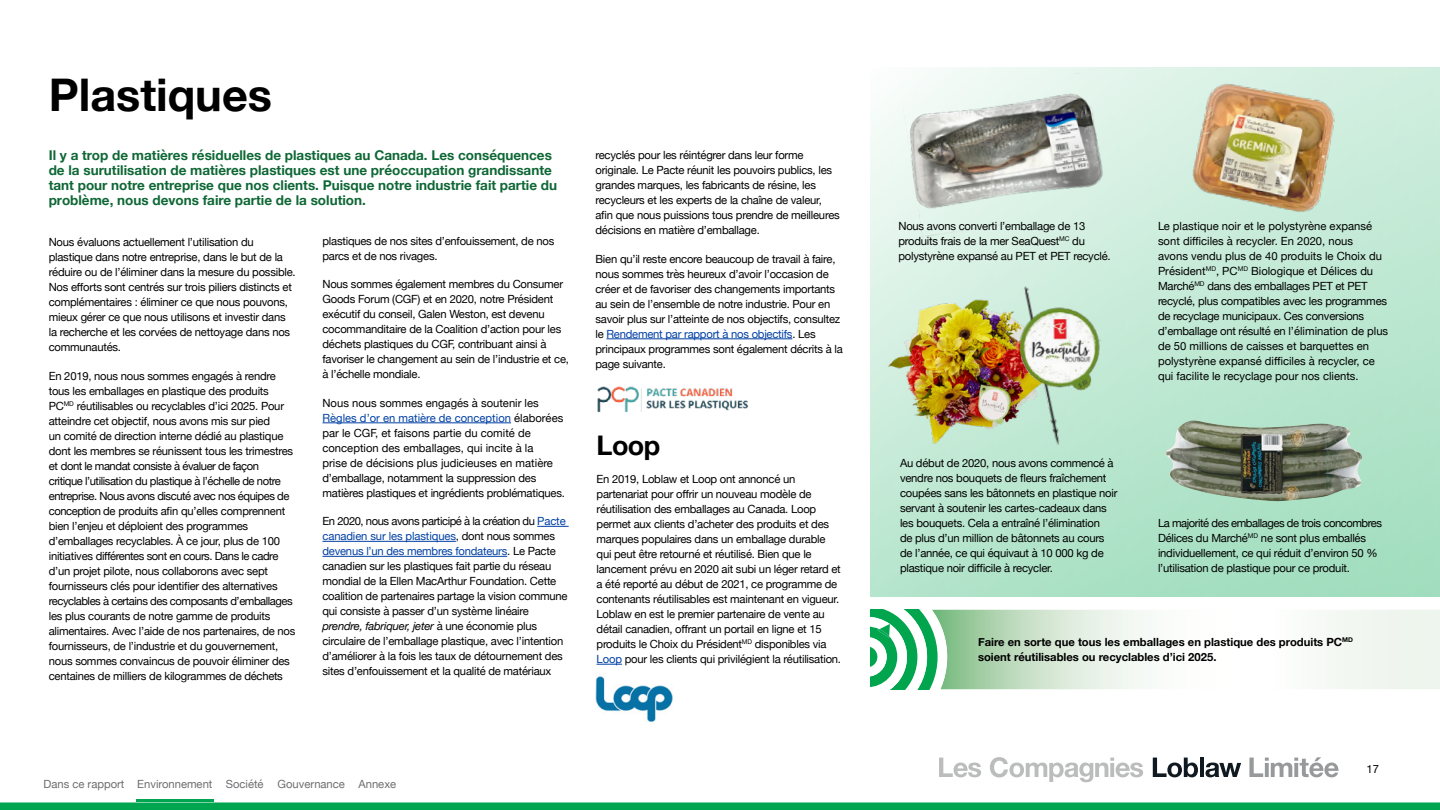
<style>
.page{position:relative;width:1440px;height:810px;background:#fff}
.page>*{position:absolute;margin:0;border:0;box-sizing:border-box;transform-origin:0 0}
.page_title{font:700 45px "Helvetica Neue";color:#000}
.subtitle{font:700 27px "Helvetica Neue";color:#000}
.intro_paragraphs{font:700 13.5px/15px "Helvetica Neue";color:#0e6735}
.t1{font:11.25px/15px "Helvetica Neue";letter-spacing:-.02em;color:#000}
.t2{font:11.25px/15px "Helvetica Neue";color:#000}
.t3{font:700 11.25px/15px "Helvetica Neue";color:#000}
.t4{font:11.25px "Helvetica Neue";color:#6d6e71}
.s1{color:#0040a4}
.s2{font-style:italic}
</style>
<div class="page">
<svg style="left:939px;top:758px;width:42px;height:19px"></svg>
<svg style="left:990px;top:757px;width:153px;height:25px"></svg>
<svg style="left:1153px;top:758px;width:45px;height:19px"></svg>
<hr style="left:1200px;top:758px;width:4px;height:19px;background:#101820">
<svg style="left:1206px;top:763px;width:35px;height:14px"></svg>
<svg style="left:1249px;top:757px;width:90px;height:20px"></svg>
<svg style="left:870px;top:68px;width:570px;height:529px;background:#bde7d2"></svg>
<hr style="left:322px;top:423px;width:189px;height:1px;background:#0040a4">
<hr style="left:537px;top:526px;width:32px;height:1px;background:#0040a4">
<hr style="left:322px;top:541px;width:134px;height:1px;background:#0040a4">
<hr style="left:322px;top:556px;width:185px;height:1px;background:#0040a4">
<hr style="left:606px;top:339px;width:186px;height:1px;background:#0040a4">
<img style="left:597px;top:386px;width:152px;height:27px">
<svg style="left:597px;top:664px;width:25px;height:1px"></svg>
<img style="left:596px;top:676px;width:77px;height:46px">
<img style="left:902px;top:67px;width:243px;height:171px">
<img style="left:880px;top:285px;width:174px;height:174px">
<img style="left:1020px;top:271px;width:53px;height:184px">
<img style="left:1013px;top:300px;width:89px;height:95px">
<img style="left:1181px;top:73px;width:166px;height:152px">
<img style="left:1166px;top:421px;width:196px;height:80px">
<svg style="left:0;top:802px;width:1440px;height:8px;background:#0faa5a"></svg>
<svg style="left:870px;top:610px;width:570px;height:79px"></svg>
<hr style="left:136px;top:800px;width:78px;height:2px;background:#00a550">
<h1 class="page_title" style="left:49px;top:60px;width:225px">Plastiques</h1>
<p class="intro_paragraphs" style="left:49px;top:148px;width:510px">Il y a trop de matières résiduelles de plastiques au Canada. Les conséquences de la surutilisation de matières plastiques est une préoccupation grandissante tant pour notre entreprise que nos clients. Puisque notre industrie fait partie du problème, nous devons faire partie de la solution.</p>
<p class="t1" style="left:49px;top:235px;width:248px">Nous évaluons actuellement l’utilisation du plastique dans notre entreprise, dans le but de la réduire ou de l’éliminer dans la mesure du possible.<br>Nos efforts sont centrés sur trois piliers distincts et complémentaires : éliminer ce que nous pouvons, mieux gérer ce que nous utilisons et investir dans la recherche et les corvées de nettoyage dans nos communautés.</p>
<p class="t1" style="left:49px;top:369px;width:248px">En 2019, nous nous sommes engagés à rendre tous les emballages en plastique des produits PC<sup>MD</sup> réutilisables ou recyclables d’ici 2025. Pour atteindre cet objectif, nous avons mis sur pied<br>un comité de direction interne dédié au plastique dont les membres se réunissent tous les trimestres et dont le mandat consiste à évaluer de façon critique l’utilisation du plastique à l’échelle de notre entreprise. Nous avons discuté avec nos équipes de conception de produits afin qu’elles comprennent bien l’enjeu et déploient des programmes d’emballages recyclables. À ce jour, plus de 100 initiatives différentes sont en cours. Dans le cadre d’un projet pilote, nous collaborons avec sept fournisseurs clés pour identifier des alternatives recyclables à certains des composants d’emballages les plus courants de notre gamme de produits alimentaires. Avec l’aide de nos partenaires, de nos fournisseurs, de l’industrie et du gouvernement, nous sommes convaincus de pouvoir éliminer des centaines de milliers de kilogrammes de déchets</p>
<p class="t1" style="left:322px;top:234px;width:233px">plastiques de nos sites d’enfouissement, de nos parcs et de nos rivages.</p>
<p class="t1" style="left:322px;top:277px;width:248px">Nous sommes également membres du Consumer Goods Forum (CGF) et en 2020, notre Président exécutif du conseil, Galen Weston, est devenu cocommanditaire de la Coalition d’action pour les déchets plastiques du CGF, contribuant ainsi à favoriser le changement au sein de l’industrie et ce, à l’échelle mondiale.</p>
<p class="t2" style="left:322px;top:396px;width:244px">Nous nous sommes engagés à soutenir les <span class="s1">Règles d’or en matière de conception</span> élaborées par le CGF, et faisons partie du comité de conception des emballages, qui incite à la<br>prise de décisions plus judicieuses en matière d’emballage, notamment la suppression des matières plastiques et ingrédients problématiques.</p>
<p class="t1" style="left:322px;top:514px;width:247px">En 2020, nous avons participé à la création du <span class="s1">Pacte canadien sur les plastiques</span>, dont nous sommes <span class="s1">devenus l’un des membres fondateurs</span>. Le Pacte canadien sur les plastiques fait partie du réseau mondial de la Ellen MacArthur Foundation. Cette coalition de partenaires partage la vision commune qui consiste à passer d’un système linéaire <span class="s2">prendre, fabriquer, jeter</span> à une économie plus circulaire de l’emballage plastique, avec l’intention d’améliorer à la fois les taux de détournement des sites d’enfouissement et la qualité de matériaux</p>
<p class="t1" style="left:596px;top:148px;width:246px">recyclés pour les réintégrer dans leur forme originale. Le Pacte réunit les pouvoirs publics, les grandes marques, les fabricants de résine, les recycleurs et les experts de la chaîne de valeur, afin que nous puissions tous prendre de meilleures décisions en matière d’emballage.</p>
<p class="t1" style="left:596px;top:252px;width:249px">Bien qu’il reste encore beaucoup de travail à faire, nous sommes très heureux d’avoir l’occasion de créer et de favoriser des changements importants au sein de l’ensemble de notre industrie. Pour en savoir plus sur l’atteinte de nos objectifs, consultez le <span class="s1">Rendement par rapport à nos objectifs</span>. Les principaux programmes sont également décrits à la page suivante.</p>
<h2 class="subtitle" style="left:597px;top:424px;width:65px">Loop</h2>
<p class="t1" style="left:597px;top:472px;width:246px">En 2019, Loblaw et Loop ont annoncé un partenariat pour offrir un nouveau modèle de réutilisation des emballages au Canada. Loop permet aux clients d’acheter des produits et des marques populaires dans un emballage durable qui peut être retourné et réutilisé. Bien que le lancement prévu en 2020 ait subi un léger retard et a été reporté au début de 2021, ce programme de contenants réutilisables est maintenant en vigueur.<br>Loblaw en est le premier partenaire de vente au détail canadien, offrant un portail en ligne et 15 produits le Choix du Président<sup>MD</sup> disponibles via <span class="s1">Loop</span> pour les clients qui privilégient la réutilisation.</p>
<p class="t4" style="left:44px;top:776px;width:354px">Dans ce rapport Environnement Société Gouvernance Annexe</p>
<p class="t1" style="left:898px;top:219px;width:214px">Nous avons converti l’emballage de 13 produits frais de la mer SeaQuest<sup>MC</sup> du polystyrène expansé au PET et PET recyclé.</p>
<p class="t1" style="left:900px;top:456px;width:219px">Au début de 2020, nous avons commencé à vendre nos bouquets de fleurs fraîchement coupées sans les bâtonnets en plastique noir servant à soutenir les cartes-cadeaux dans les bouquets. Cela a entraîné l’élimination<br>de plus d’un million de bâtonnets au cours de l’année, ce qui équivaut à 10 000 kg de plastique noir difficile à recycler.</p>
<p class="t2" style="left:1158px;top:219px;width:232px">Le plastique noir et le polystyrène expansé sont difficiles à recycler. En 2020, nous<br>avons vendu plus de 40 produits le Choix du Président<sup>MD</sup>, PC<sup>MD</sup> Biologique et Délices du Marché<sup>MD</sup> dans des emballages PET et PET recyclé, plus compatibles avec les programmes de recyclage municipaux. Ces conversions d’emballage ont résulté en l’élimination de plus de 50 millions de caisses et barquettes en polystyrène expansé difficiles à recycler, ce qui facilite le recyclage pour nos clients.</p>
<p class="t1" style="left:1158px;top:516px;width:226px">La majorité des emballages de trois concombres Délices du Marché<sup>MD</sup> ne sont plus emballés individuellement, ce qui réduit d’environ 50 % l’utilisation de plastique pour ce produit.</p>
<p class="t3" style="left:978px;top:635px;width:377px">Faire en sorte que tous les emballages en plastique des produits PC<sup>MD </sup>soient réutilisables ou recyclables d’ici 2025.</p>
<p class="t1" style="left:1366px;top:762px;width:14px">17</p>
</div>
